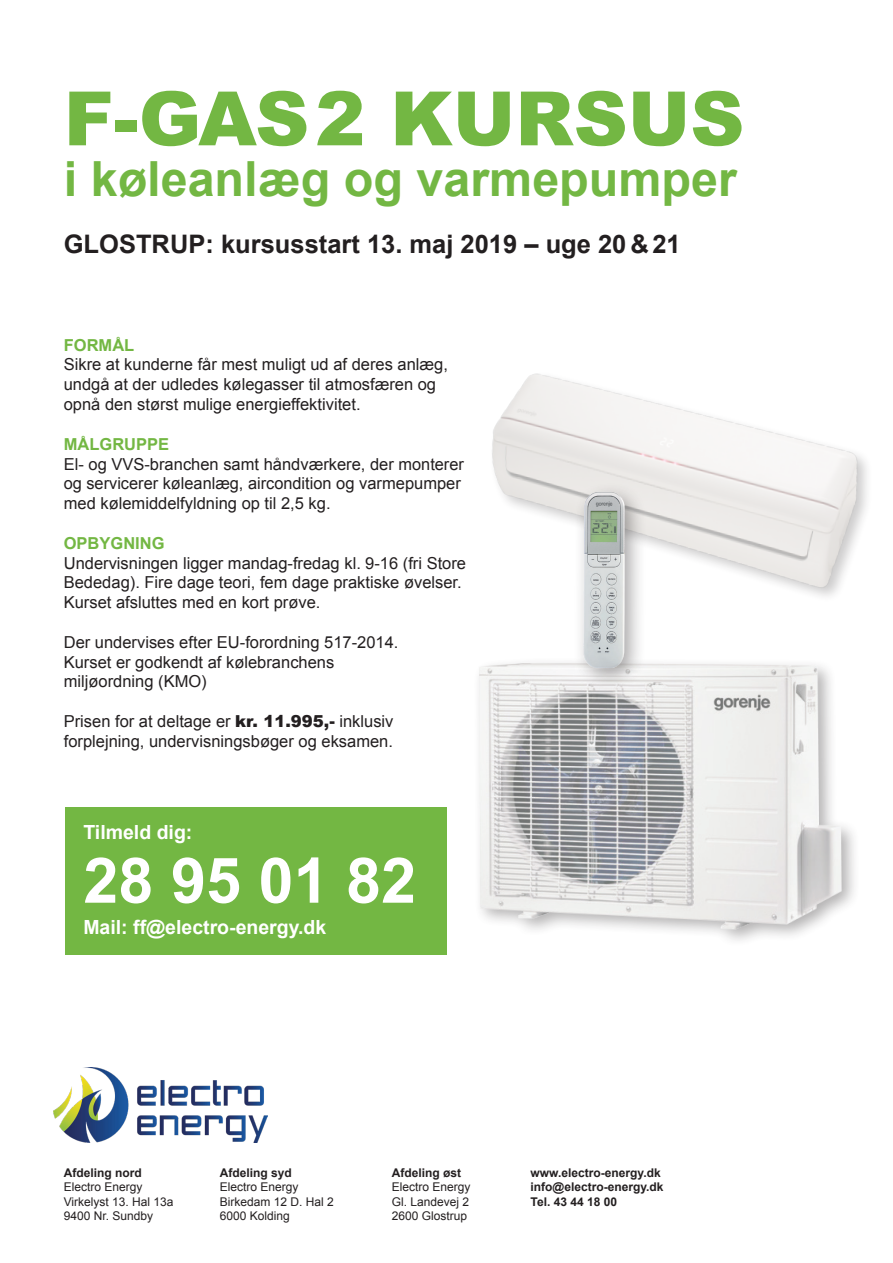
<style>
.page{position:relative;width:893px;height:1263px;background:#fff}
.page>*{position:absolute;margin:0;border:0;box-sizing:border-box;transform-origin:0 0}
.t1{font:900 75px "Arial";color:#73b743}
.t2{font:700 63px "Arial";color:#fff}
.t3{font:700 48.45px "Arial";color:#73b743}
.t4{font:700 25.5px "Arial";color:#231f20}
.t5{font:700 19.5px "Arial";color:#fff}
.t6{font:16.5px/19.8px "Arial";color:#231f20}
.t7{font:700 16.5px "Arial";color:#73b743}
.t8{font:12px "Arial";color:#231f20}
.t9{font:700 12px "Arial";color:#231f20}
.s1{font-weight:900}
</style>
<div class="page">
<div style="left:65px;top:807px;width:381px;height:148px;background:#73b743"></div>
<img style="left:492px;top:373px;width:375px;height:223px">
<img style="left:479px;top:662px;width:375px;height:279px">
<div style="left:573px;top:482px;width:74px;height:209px;background:#231f20;opacity:.4"></div>
<img style="left:577px;top:487px;width:53px;height:184px">
<img style="left:54px;top:1067px;width:213px;height:75px">
<p class="t1" style="left:64px;top:64px;width:682px">F-GAS2 KURSUS</p>
<p class="t3" style="left:64px;top:147px;width:675px">i køleanlæg og varmepumper</p>
<p class="t4" style="left:64px;top:228px;width:618px">GLOSTRUP: kursusstart 13. maj 2019 – uge 20 &amp; 21</p>
<p class="t7" style="left:64px;top:334px;width:72px">FORMÅL</p>
<p class="t6" style="left:64px;top:355px;width:386px">Sikre at kunderne får mest muligt ud af deres anlæg, undgå at der udledes kølegasser til atmosfæren og opnå den størst mulige energieffektivitet.</p>
<p class="t7" style="left:64px;top:433px;width:107px">MÅLGRUPPE</p>
<p class="t6" style="left:64px;top:454px;width:402px">El- og VVS-branchen samt håndværkere, der monterer og servicerer køleanlæg, aircondition og varmepumper med kølemiddelfyldning op til 2,5 kg.</p>
<p class="t7" style="left:64px;top:532px;width:102px">OPBYGNING</p>
<p class="t6" style="left:64px;top:553px;width:404px">Undervisningen ligger mandag-fredag kl. 9-16 (fri Store<br>Bededag). Fire dage teori, fem dage praktiske øvelser.<br>Kurset afsluttes med en kort prøve.</p>
<p class="t6" style="left:64px;top:632px;width:336px">Der undervises efter EU-forordning 517-2014.</p>
<p class="t6" style="left:64px;top:652px;width:272px">Kurset er godkendt af kølebranchens</p>
<p class="t6" style="left:64px;top:672px;width:145px">miljøordning (KMO)</p>
<p class="t6" style="left:64px;top:711px;width:331px">Prisen for at deltage er <span class="s1">kr. 11.995,-</span> inklusiv forplejning, undervisningsbøger og eksamen.</p>
<p class="t5" style="left:83px;top:819px;width:111px">Tilmeld dig:</p>
<p class="t2" style="left:83px;top:839px;width:334px">28 95 01 82</p>
<p class="t5" style="left:83px;top:914px;width:244px">Mail: ff@electro-energy.dk</p>
<p class="t9" style="left:64px;top:1164px;width:79px">Afdeling nord</p>
<p class="t8" style="left:64px;top:1179px;width:80px">Electro Energy</p>
<p class="t8" style="left:64px;top:1193px;width:111px">Virkelyst 13. Hal 13a</p>
<p class="t8" style="left:64px;top:1208px;width:91px">9400 Nr. Sundby</p>
<p class="t9" style="left:220px;top:1164px;width:74px">Afdeling syd</p>
<p class="t8" style="left:220px;top:1179px;width:80px">Electro Energy</p>
<p class="t8" style="left:220px;top:1193px;width:116px">Birkedam 12 D. Hal 2</p>
<p class="t8" style="left:220px;top:1208px;width:72px">6000 Kolding</p>
<p class="t9" style="left:392px;top:1164px;width:71px">Afdeling øst</p>
<p class="t8" style="left:392px;top:1179px;width:80px">Electro Energy</p>
<p class="t8" style="left:392px;top:1193px;width:79px">Gl. Landevej 2</p>
<p class="t8" style="left:392px;top:1208px;width:77px">2600 Glostrup</p>
<p class="t9" style="left:531px;top:1164px;width:132px">www.electro-energy.dk</p>
<p class="t9" style="left:531px;top:1179px;width:134px">info@electro-energy.dk</p>
<p class="t9" style="left:531px;top:1193px;width:88px">Tel. 43 44 18 00</p>
</div>
